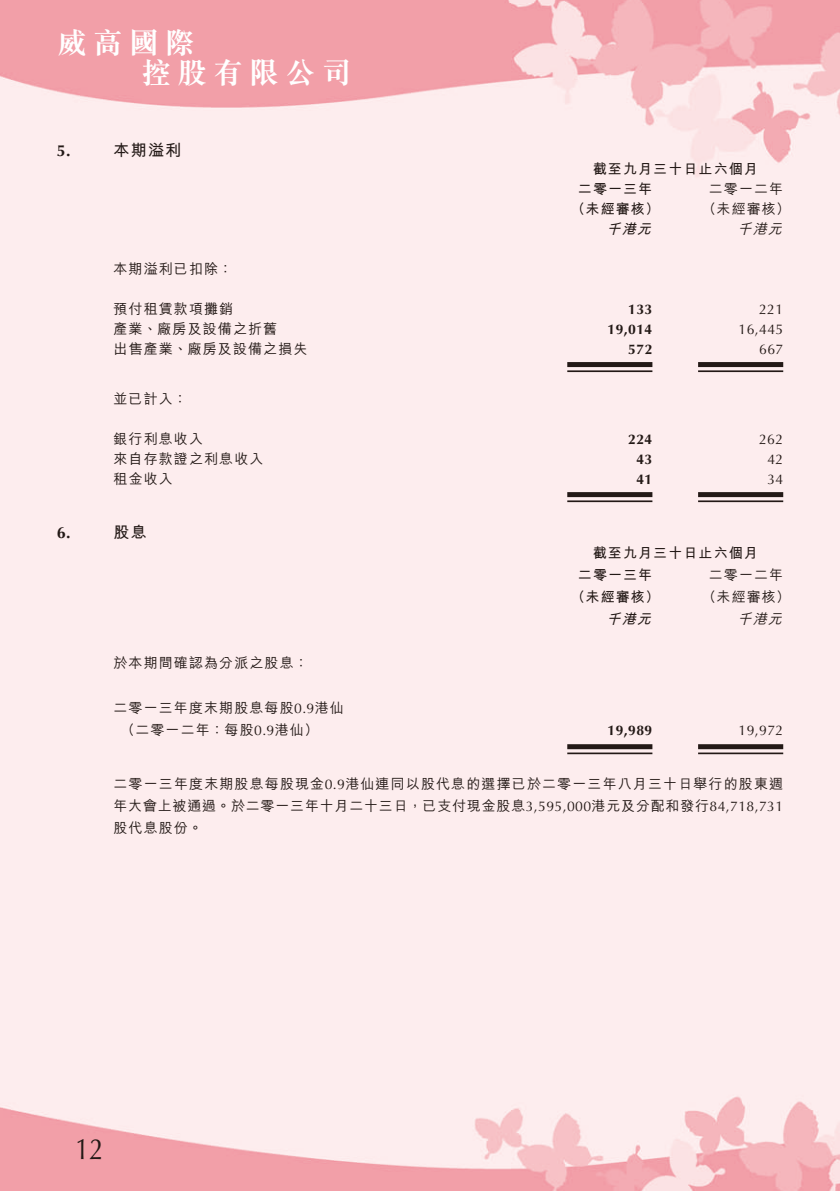
<style>
.page{position:relative;width:840px;height:1191px;background:#fff}
.page>*{position:absolute;margin:0;border:0;box-sizing:border-box;transform-origin:0 0}
.t1{font:700 30px/29.8px "M Sung HK";letter-spacing:.2em;color:#fff}
.t2{font:29.2px "Optima LT Std";color:#231916;scale:.88 1}
.t3{font:700 16px "M Hei HK";letter-spacing:.08em;color:#231916}
.t4{font:700 16px "Optima LT Std";color:#231916}
.t5{font:500 14px/22px "M Hei HK";letter-spacing:.08em;color:#231916}
.t6{font:700 14px/20px "M Hei HK";letter-spacing:.08em;color:#231916}
.t7{font:700 14px "Optima LT Std";letter-spacing:.03em;color:#231916}
.t8{font:14px "Optima LT Std";letter-spacing:.03em;color:#231916}
.t9{font:italic 700 14px "M Hei HK";color:#231916}
.t10{font:italic 500 14px "M Hei HK";color:#231916}
.s1{font-family:"Optima LT Std";font-weight:400}
</style>
<div class="page">
<img style="left:0;top:0;width:839px;height:1191px">
<div style="left:567px;top:362px;width:85px;height:5px;background:#231916"></div>
<hr style="left:567px;top:370px;width:85px;height:2px;background:#231916">
<div style="left:697px;top:362px;width:85px;height:5px;background:#231916"></div>
<hr style="left:697px;top:370px;width:85px;height:2px;background:#231916">
<div style="left:567px;top:492px;width:85px;height:5px;background:#231916"></div>
<hr style="left:567px;top:500px;width:85px;height:2px;background:#231916">
<div style="left:697px;top:492px;width:85px;height:5px;background:#231916"></div>
<hr style="left:697px;top:500px;width:85px;height:2px;background:#231916">
<div style="left:567px;top:744px;width:85px;height:5px;background:#231916"></div>
<hr style="left:567px;top:752px;width:85px;height:2px;background:#231916">
<div style="left:697px;top:744px;width:85px;height:5px;background:#231916"></div>
<hr style="left:697px;top:752px;width:85px;height:2px;background:#231916">
<h1 class="t1" style="left:141px;top:27px;width:212px;text-indent:-84px">威高國際<br>控股有限公司</h1>
<p class="t4" style="left:57px;top:141px;width:15px">5.</p>
<p class="t3" style="left:113px;top:139px;width:69px">本期溢利</p>
<p class="t6" style="left:577px;top:158px;width:181px;text-indent:15px">截至九月三十日止六個月二零一三年</p>
<p class="t5" style="left:708px;top:177px;width:76px">二零一二年</p>
<p class="t6" style="left:571px;top:198px;width:90px">（未經審核）</p>
<p class="t5" style="left:701px;top:197px;width:90px">（未經審核）</p>
<p class="t9" style="left:606px;top:219px;width:51px">千港元</p>
<p class="t10" style="left:737px;top:219px;width:51px">千港元</p>
<p class="t5" style="left:113px;top:257px;width:120px">本期溢利已扣除：</p>
<p class="t5" style="left:113px;top:297px;width:121px">預付租賃款項攤銷</p>
<p class="t7" style="left:627px;top:301px;width:26px">133</p>
<p class="t8" style="left:758px;top:301px;width:26px">221</p>
<p class="t5" style="left:113px;top:317px;width:165px">產業、廠房及設備之折舊</p>
<p class="t7" style="left:607px;top:321px;width:46px">19,014</p>
<p class="t8" style="left:738px;top:321px;width:46px">16,445</p>
<p class="t5" style="left:113px;top:337px;width:195px">出售產業、廠房及設備之損失</p>
<p class="t7" style="left:628px;top:341px;width:26px">572</p>
<p class="t8" style="left:758px;top:341px;width:26px">667</p>
<p class="t5" style="left:113px;top:387px;width:75px">並已計入：</p>
<p class="t5" style="left:113px;top:427px;width:91px">銀行利息收入</p>
<p class="t7" style="left:627px;top:431px;width:26px">224</p>
<p class="t8" style="left:758px;top:431px;width:26px">262</p>
<p class="t5" style="left:113px;top:447px;width:151px">來自存款證之利息收入</p>
<p class="t7" style="left:636px;top:451px;width:17px">43</p>
<p class="t8" style="left:766px;top:451px;width:17px">42</p>
<p class="t5" style="left:113px;top:467px;width:61px">租金收入</p>
<p class="t7" style="left:636px;top:471px;width:17px">41</p>
<p class="t8" style="left:766px;top:471px;width:17px">34</p>
<p class="t4" style="left:57px;top:523px;width:15px">6.</p>
<p class="t3" style="left:113px;top:521px;width:35px">股息</p>
<p class="t6" style="left:577px;top:541px;width:181px;line-height:22px;text-indent:15px">截至九月三十日止六個月二零一三年</p>
<p class="t5" style="left:708px;top:563px;width:76px">二零一二年</p>
<p class="t6" style="left:571px;top:586px;width:90px">（未經審核）</p>
<p class="t5" style="left:701px;top:585px;width:90px">（未經審核）</p>
<p class="t9" style="left:606px;top:609px;width:51px">千港元</p>
<p class="t10" style="left:737px;top:609px;width:51px">千港元</p>
<p class="t5" style="left:113px;top:651px;width:196px">於本期間確認為分派之股息：</p>
<p class="t5" style="left:121px;top:695px;width:224px;text-indent:-7px">二零一三年度末期股息每股<span class="s1">0.9</span>港仙（二零一二年：每股<span class="s1">0.9</span>港仙）</p>
<p class="t7" style="left:607px;top:721px;width:46px">19,989</p>
<p class="t8" style="left:738px;top:721px;width:46px">19,972</p>
<p class="t5" style="left:113px;top:771px;width:671px;text-align:justify">二零一三年度末期股息每股現金<span class="s1">0.9</span>港仙連同以股代息的選擇已於二零一三年八月三十日舉行的股東週年大會上被通過。於二零一三年十月二十三日，已支付現金股息<span class="s1">3,595,000</span>港元及分配和發行<span class="s1">84,718,731</span>股代息股份。</p>
<p class="t2" style="left:75px;top:1132px;width:34px">12</p>
</div>
